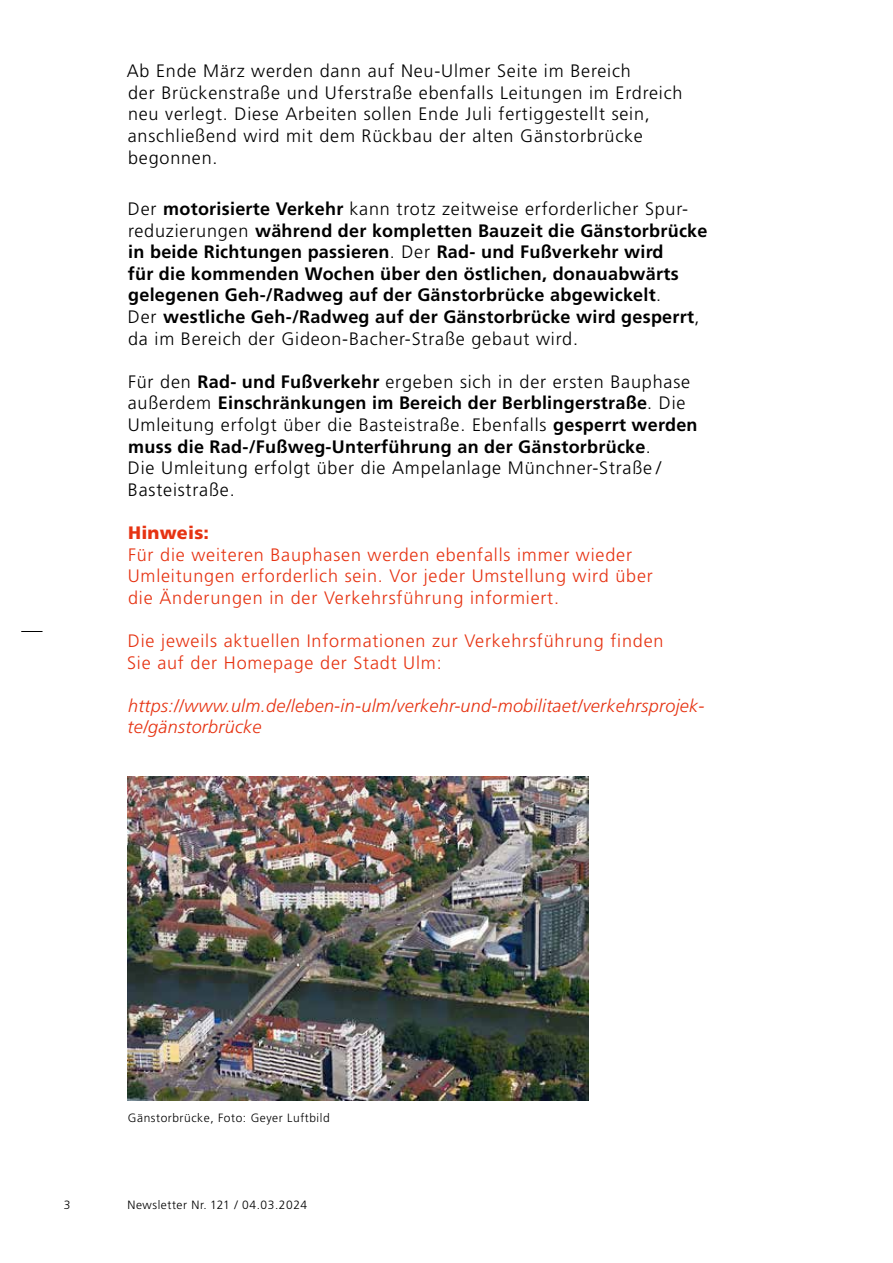
<style>
.page{position:relative;width:893px;height:1263px;background:#fff}
.page>*{position:absolute;margin:0;border:0;box-sizing:border-box;transform-origin:0 0}
.t1{font:300 18px/21.6px "Frutiger LT Pro";letter-spacing:.045em;color:#000}
.t2{font:700 18px/21.6px "Frutiger LT Pro";letter-spacing:.015em;color:#000}
.t3{font:300 18px/21.6px "Frutiger LT Pro";letter-spacing:.045em;color:#e63312}
.t4{font:italic 300 18px/21.6px "Frutiger LT Pro";letter-spacing:.015em;color:#e63312}
.t5{font:900 18px "Frutiger LT Pro";letter-spacing:.01em;color:#e63312}
.t6{font:300 12px "Frutiger LT Pro";letter-spacing:.045em;color:#000}
.s1{font-weight:300}
.s2{font-weight:700}
</style>
<div class="page">
<svg style="left:21px;top:631px;width:22px;height:1px"></svg>
<img style="left:128px;top:777px;width:460px;height:324px">
<p class="t1" style="left:127px;top:60px;width:557px">Ab Ende März werden dann auf Neu-Ulmer Seite im Bereich<br>der Brückenstraße und Uferstraße ebenfalls Leitungen im Erdreich neu verlegt. Diese Arbeiten sollen Ende Juli fertiggestellt sein, anschließend wird mit dem Rückbau der alten Gänstorbrücke begonnen.</p>
<p class="t2" style="left:128px;top:198px;width:581px"><span class="s1">Der</span> motorisierte Verkehr <span class="s1">kann trotz zeitweise erforderlicher Spur&shy;reduzierungen</span> während der kompletten Bauzeit die Gänstorbrücke in beide Richtungen passieren<span class="s1">. Der</span> Rad- und Fußverkehr wird<br>für die kommenden Wochen über den östlichen, donauabwärts gelegenen Geh-/Radweg auf der Gänstorbrücke abgewickelt<span class="s1">.<br>Der</span> westliche Geh-/Radweg auf der Gänstorbrücke wird gesperrt<span class="s1">, da im Bereich der Gideon-Bacher-Straße gebaut wird.</span></p>
<p class="t1" style="left:128px;top:371px;width:571px">Für den <span class="s2">Rad- und Fußverkehr</span> ergeben sich in der ersten Bauphase außerdem <span class="s2">Einschränkungen im Bereich der Berblingerstraße</span>. Die Umleitung erfolgt über die Basteistraße. Ebenfalls <span class="s2">gesperrt werden muss die Rad-/Fußweg-Unterführung an der Gänstorbrücke</span>.<br>Die Umleitung erfolgt über die Ampelanlage Münchner-Straße / Basteistraße.</p>
<p class="t5" style="left:128px;top:522px;width:82px">Hinweis:</p>
<p class="t3" style="left:128px;top:544px;width:527px">Für die weiteren Bauphasen werden ebenfalls immer wieder<br>Umleitungen erforderlich sein. Vor jeder Umstellung wird über die Änderungen in der Verkehrsführung informiert.</p>
<p class="t3" style="left:127px;top:630px;width:538px">Die jeweils aktuellen Informationen zur Verkehrsführung finden<br>Sie auf der Homepage der Stadt Ulm:</p>
<p class="t4" style="left:127px;top:695px;width:578px">https://www.ulm.de/leben-in-ulm/verkehr-und-mobilitaet/verkehrsprojek&shy;te/gänstorbrücke</p>
<p class="t6" style="left:128px;top:1111px;width:203px">Gänstorbrücke, Foto: Geyer Luftbild</p>
<p class="t6" style="left:64px;top:1197px;width:8px">3</p>
<p class="t6" style="left:128px;top:1197px;width:181px">Newsletter Nr. 121 / 04.03.2024</p>
</div>
